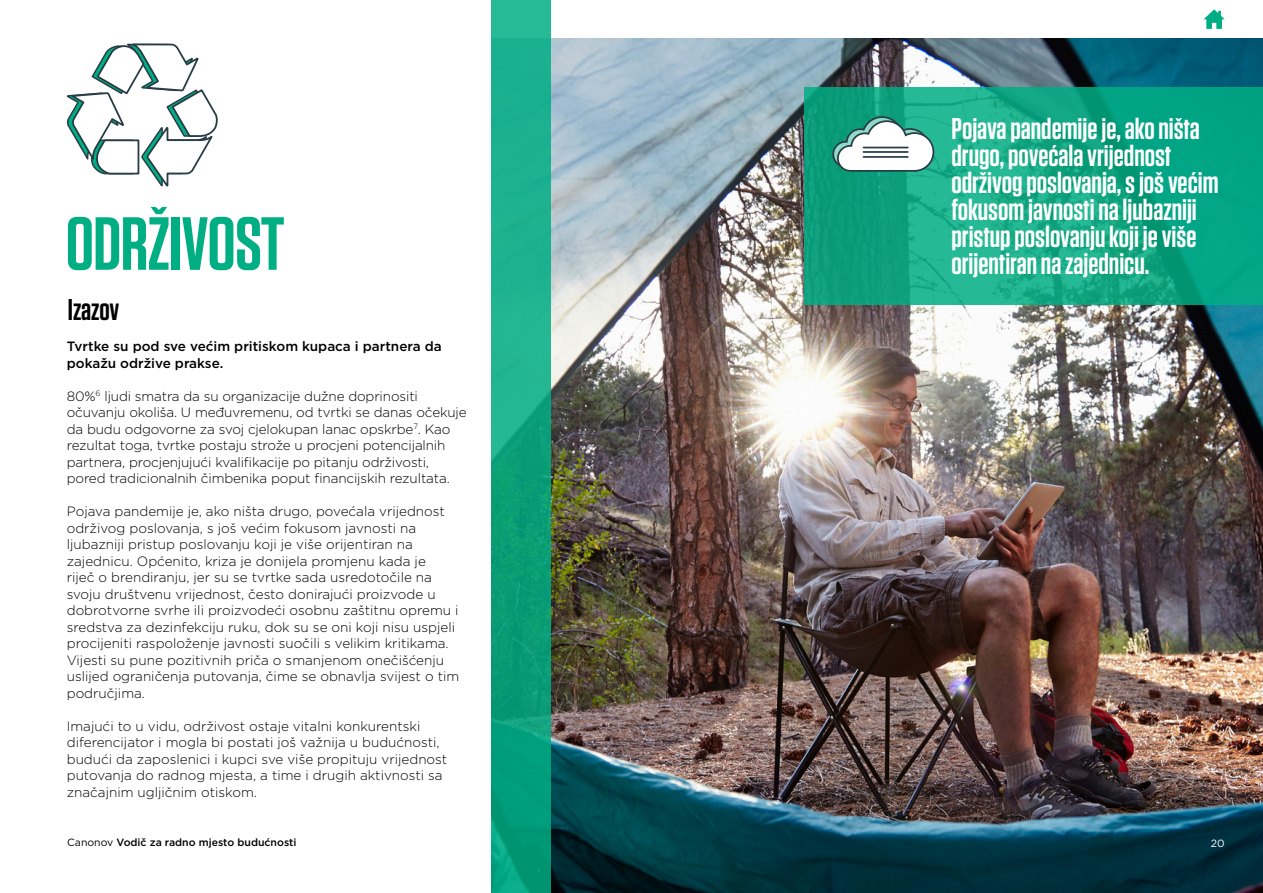
<style>
.page{position:relative;width:1263px;height:893px;background:#fff}
.page>*{position:absolute;margin:0;border:0;box-sizing:border-box;transform-origin:0 0}
.t1{font:600 75px "Tungsten";letter-spacing:-.01em;color:#00ae84}
.t2{font:600 30px/27px "Tungsten";color:#fff}
.t3{font:600 30px "Tungsten";color:#000}
.t4{font:300 13.5px/16.5px "Gotham";color:#000}
.t5{font:500 13.5px/16.5px "Gotham";color:#000}
.t6{font:500 10.5px "Gotham";color:#000}
.t7{font:10.5px "Gotham";color:#fff}
.s1{font-weight:400}
</style>
<div class="page">
<img style="left:550px;top:38px;width:713px;height:855px">
<svg style="left:491px;top:0;width:59px;height:893px;background:#12a783"></svg>
<svg style="left:66px;top:43px;width:152px;height:144px"></svg>
<svg style="left:804px;top:87px;width:459px;height:218px;background:#10a784"></svg>
<svg style="left:831px;top:115px;width:104px;height:58px"></svg>
<hr style="left:863px;top:147px;width:45px;height:1px;background:#293d46">
<hr style="left:863px;top:151px;width:45px;height:2px;background:#293d46">
<hr style="left:863px;top:156px;width:45px;height:2px;background:#293d46">
<svg style="left:1203px;top:9px;width:22px;height:20px"></svg>
<h1 class="t1" style="left:66px;top:204px;width:220px">ODRŽIVOST</h1>
<h2 class="t3" style="left:68px;top:294px;width:53px">Izazov</h2>
<p class="t5" style="left:67px;top:338px;width:376px">Tvrtke su pod sve većim pritiskom kupaca i partnera da pokažu održive prakse.</p>
<p class="t4" style="left:67px;top:387px;width:401px">80%<sup>6</sup> ljudi smatra da su organizacije dužne doprinositi očuvanju okoliša. U međuvremenu, od tvrtki se danas očekuje da budu odgovorne za svoj cjelokupan lanac opskrbe<sup>7</sup>. Kao rezultat toga, tvrtke postaju strože u procjeni potencijalnih partnera, procjenjujući kvalifikacije po pitanju održivosti, pored tradicionalnih čimbenika poput financijskih rezultata.</p>
<p class="t4" style="left:67px;top:503px;width:394px">Pojava pandemije je, ako ništa drugo, povećala vrijednost održivog poslovanja, s još većim fokusom javnosti na ljubazniji pristup poslovanju koji je više orijentiran na zajednicu. Općenito, kriza je donijela promjenu kada je<br>riječ o brendiranju, jer su se tvrtke sada usredotočile na svoju društvenu vrijednost, često donirajući proizvode u dobrotvorne svrhe ili proizvodeći osobnu zaštitnu opremu i sredstva za dezinfekciju ruku, dok su se oni koji nisu uspjeli procijeniti raspoloženje javnosti suočili s velikim kritikama.<br>Vijesti su pune pozitivnih priča o smanjenom onečišćenju uslijed ograničenja putovanja, čime se obnavlja svijest o tim područjima.</p>
<p class="t4" style="left:67px;top:717px;width:382px">Imajući to u vidu, održivost ostaje vitalni konkurentski diferencijator i mogla bi postati još važnija u budućnosti, budući da zaposlenici i kupci sve više propituju vrijednost putovanja do radnog mjesta, a time i drugih aktivnosti sa značajnim ugljičnim otiskom.</p>
<h2 class="t2" style="left:951px;top:115px;width:269px">Pojava pandemije je, ako ništa drugo, povećala vrijednost održivog poslovanja, s još većim fokusom javnosti na ljubazniji pristup poslovanju koji je više orijentiran na zajednicu.</h2>
<p class="t6" style="left:67px;top:835px;width:231px"><span class="s1">Canonov</span> Vodič za radno mjesto budućnosti</p>
<p class="t7" style="left:1211px;top:836px;width:15px">20</p>
</div>
